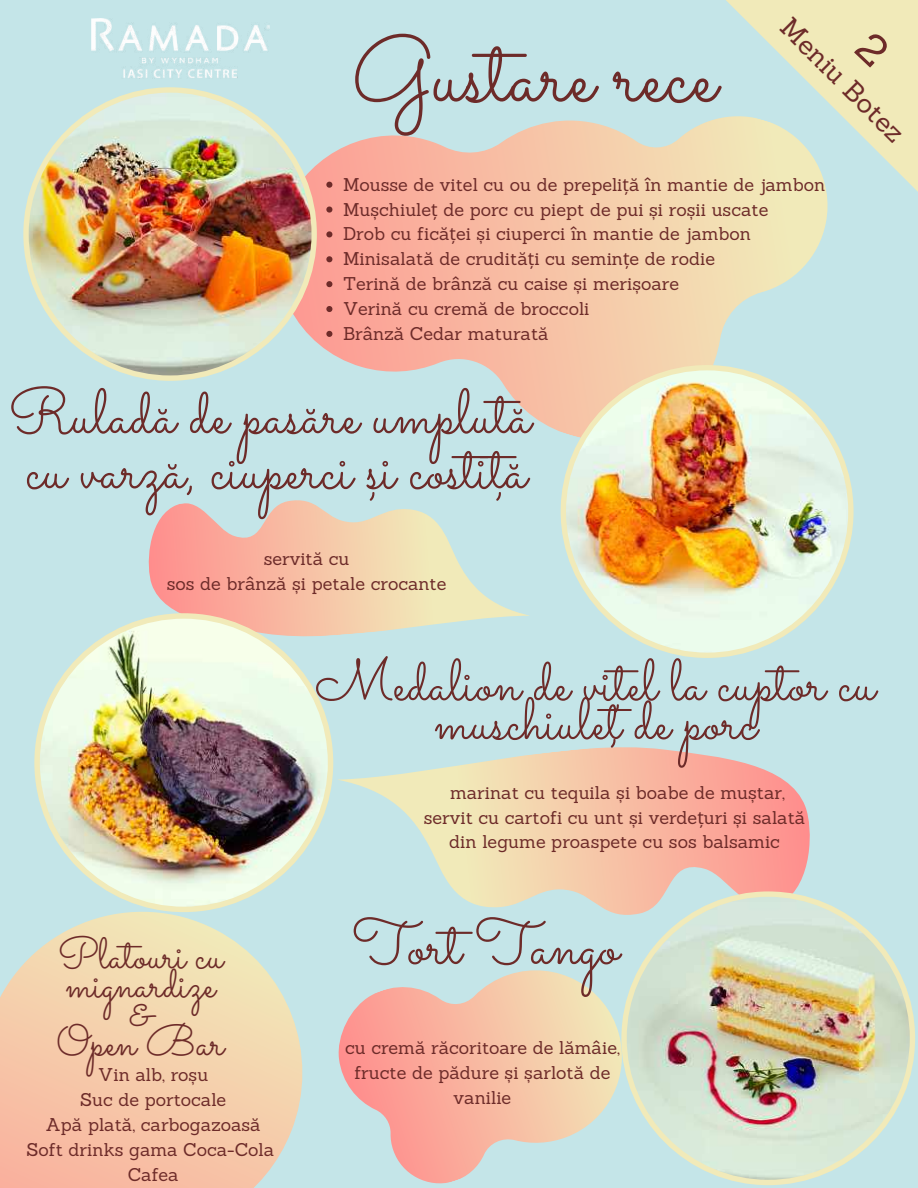
<style>
.page{position:relative;width:918px;height:1188px;background:#c4e5e8}
.page>*{position:absolute;margin:0;border:0;box-sizing:border-box;transform-origin:0 0}
.t1{font:93px "Sacramento";color:#6d2b29}
.t2{font:63px/55.2px "Sacramento";color:#6d2b29}
.t3{font:58.65px "Sacramento";color:#6d2b29}
.t4{font:58.2px "Sacramento";color:#6d2b29}
.t5{font:43.65px "Sacramento";color:#6d2b29}
.t6{font:27px "Sanchez";color:#6d2b29}
.t7{font:18px/24.9px "Sanchez";color:#6d2b29;text-align:center}
.s1{font-family:"Noto Sans"}
</style>
<div class="page">
<svg style="left:338px;top:747px;width:472px;height:168px"></svg>
<svg style="left:367px;top:970px;width:254px;height:214px"></svg>
<img style="left:621px;top:891px;width:294px;height:294px">
<svg style="left:317px;top:120px;width:511px;height:312px"></svg>
<svg style="left:326px;top:182px;width:6px;height:6px"></svg>
<svg style="left:326px;top:207px;width:6px;height:6px"></svg>
<svg style="left:326px;top:231px;width:6px;height:6px"></svg>
<svg style="left:326px;top:256px;width:6px;height:6px"></svg>
<svg style="left:326px;top:281px;width:6px;height:6px"></svg>
<svg style="left:326px;top:306px;width:6px;height:6px"></svg>
<svg style="left:326px;top:331px;width:6px;height:6px"></svg>
<img style="left:561px;top:365px;width:293px;height:293px">
<img style="left:23px;top:87px;width:294px;height:294px">
<svg style="left:148px;top:500px;width:381px;height:135px"></svg>
<svg style="left:685px;top:0;width:233px;height:205px;fill:#f1e5b9"></svg>
<img style="left:92px;top:18px;width:178px;height:61px">
<svg style="left:0;top:840px;width:367px;height:348px"></svg>
<img style="left:34px;top:613px;width:299px;height:299px">
<svg style="left:854px;top:30px;width:37px;height:38px"></svg>
<h1 class="t1" style="left:352px;top:14px;width:367px">Gustare rece</h1>
<h3 class="t6" style="left:798px;top:10px;width:164px;rotate:45deg">Meniu Botez</h3>
<p class="t7" style="left:343px;top:172px;width:484px;text-align:left">Mousse de vitel cu ou de prepeli<span class="s1">ț</span>ă în mantie de jambon Mușchiule<span class="s1">ț</span> de porc cu piept de pui și roșii uscate<br>Drob cu fică<span class="s1">ț</span>ei și ciuperci în mantie de jambon Minisalată de crudită<span class="s1">ț</span>i cu semin<span class="s1">ț</span>e de rodie<br>Terină de brânză cu caise și merișoare<br>Verină cu cremă de broccoli<br>Brânză Cedar maturată</p>
<h2 class="t2" style="left:8px;top:383px;width:524px">Ruladă de pasăre umplută cu varză, ciuperci si costită</h2>
<h3 class="t4" style="left:368px;top:440px;width:12px">,</h3>
<h3 class="t4" style="left:495px;top:440px;width:12px">,</h3>
<p class="t7" style="left:167px;top:546px;width:281px">servită cu<br>sos de brânză și petale crocante</p>
<h3 class="t3" style="left:315px;top:645px;width:561px">Medalion de vitel la cuptor cu</h3>
<h3 class="t3" style="left:434px;top:684px;width:324px">muschiulet de porc</h3>
<h3 class="t4" style="left:613px;top:652px;width:12px">,</h3>
<h3 class="t4" style="left:609px;top:687px;width:12px">,</h3>
<h3 class="t5" style="left:58px;top:927px;width:167px">Platouri cu</h3>
<h3 class="t5" style="left:66px;top:956px;width:151px">mignardize</h3>
<h3 class="t5" style="left:129px;top:985px;width:25px">&amp;</h3>
<h3 class="t5" style="left:57px;top:1014px;width:169px">Open Bar</h3>
<p class="t7" style="left:27px;top:1062px;width:249px">Vin alb, roșu<br>Suc de portocale<br>Apă plată, carbogazoasă<br>Soft drinks gama Coca-Cola<br>Cafea</p>
<p class="t7" style="left:424px;top:780px;width:383px">marinat cu tequila și boabe de muștar, servit cu cartofi cu unt și verde<span class="s1">ț</span>uri și salată din legume proaspete cu sos balsamic</p>
<h2 class="t2" style="left:352px;top:914px;width:268px">Tort Tango</h2>
<p class="t7" style="left:345px;top:1035px;width:276px">cu cremă răcoritoare de lămâie, fructe de pădure și șarlotă de vanilie</p>
</div>
